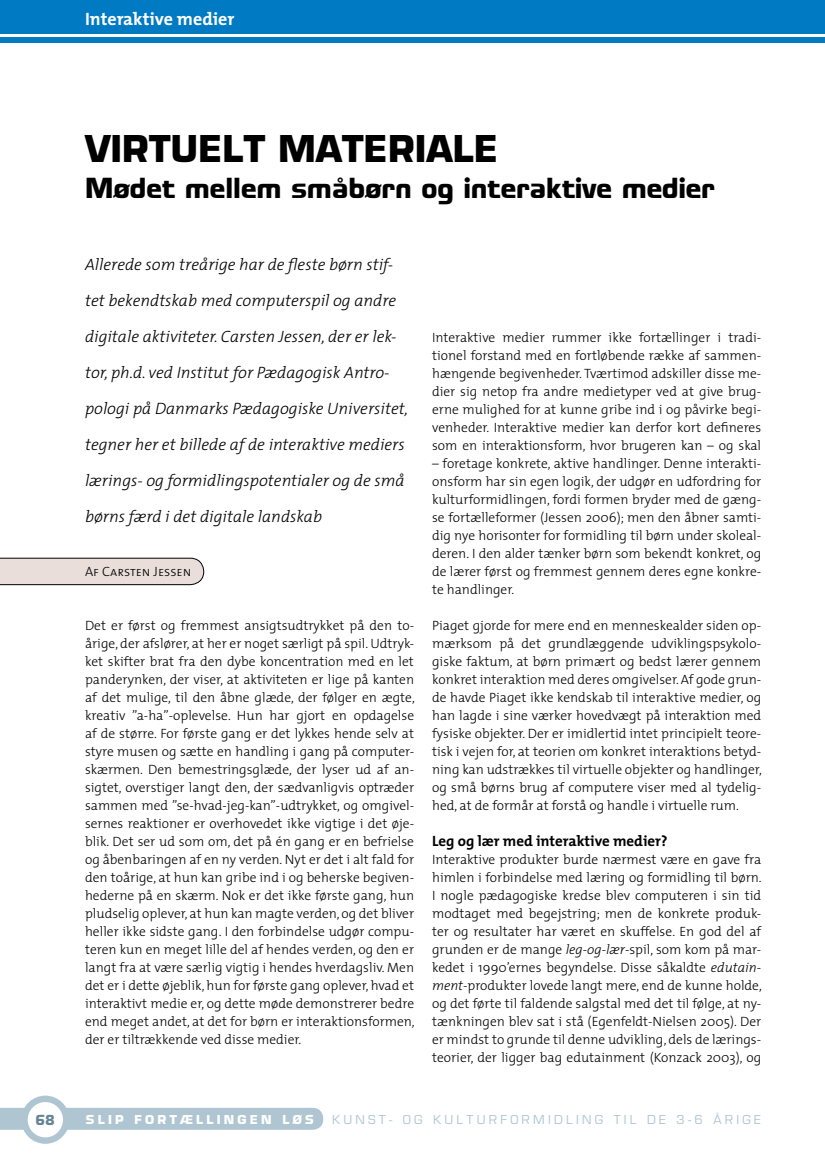
<style>
.page{position:relative;width:825px;height:1161px;background:#fff}
.page>*{position:absolute;margin:0;border:0;box-sizing:border-box;transform-origin:0 0}
.t1{font:700 36px "Tcg Euro";color:#000}
.t2{font:700 27px "Tcg Euro";color:#000}
.t3{font:700 18px "The Mix";color:#fff}
.t4{font:italic 300 16.5px/36px "The Mix";color:#000}
.t5{font:700 15px "The Mix";color:#000}
.t6{font:300 13.5px/18px "The Mix";color:#000;text-align:justify}
.t7{font:13.5px "The Mix Light Caps";color:#000}
.t8{font:700 13.5px "Tcg Euro";color:#638595}
.t9{font:12px "Tcg Eurostile";letter-spacing:.27em;color:#afc6d2}
.t10{font:700 12px "Tcg Euro";letter-spacing:.27em;color:#fff}
.s1{font-style:italic}
</style>
<div class="page">
<div style="left:0;top:1108px;width:323px;height:22px;background:#afc6d2"></div>
<div style="left:21px;top:1095px;width:48px;height:49px;background:#afc6d2;border-radius:50%"></div>
<div style="left:28px;top:1102px;width:35px;height:35px;background:#fff;border-radius:50%"></div>
<svg style="left:0;top:558px;width:204px;height:27px;background:#dbd1cc"></svg>
<div style="left:0;top:0;width:825px;height:43px;background:#007ac2"></div>
<hr style="left:0;top:34px;width:825px;height:3px;background:#fff">
<h3 class="t3" style="left:85px;top:4px;width:151px">Interaktive medier</h3>
<h1 class="t1" style="left:85px;top:127px;width:23px">Virt</h1>
<h1 class="t1" style="left:170px;top:127px;width:51px">uelt</h1>
<h1 class="t1" style="left:278px;top:127px;width:62px">materiale</h1>
<h2 class="t2" style="left:85px;top:171px;width:631px">Mødet mellem småbørn og interaktive medier</h2>
<p class="t4" style="left:85px;top:246px;width:325px">Allerede som treårige har de fleste børn stif&shy;tet bekendtskab med computerspil og andre digitale aktiviteter. Carsten Jessen, der er lek&shy;tor, ph.d. ved Institut for Pædagogisk Antro&shy;pologi på Danmarks Pædagogiske Universitet, tegner her et billede af de interaktive mediers lærings- og formidlingspotentialer og de små børns færd i det digitale landskab</p>
<p class="t7" style="left:85px;top:560px;width:108px">Af Carsten Jessen</p>
<p class="t6" style="left:85px;top:616px;width:331px;text-align:left">Det er først og fremmest ansigtsudtrykket på den to&shy;årige, der afslører, at her er noget særligt på spil. Udtryk&shy;ket skifter brat fra den dybe koncentration med en let panderynken, der viser, at aktiviteten er lige på kanten af det mulige, til den åbne glæde, der følger en ægte, kreativ ”a-ha”-oplevelse. Hun har gjort en opdagelse af de større. For første gang er det lykkes hende selv at styre musen og sætte en handling i gang på computer&shy;skærmen. Den bemestringsglæde, der lyser ud af an&shy;sigtet, overstiger langt den, der sædvanligvis optræder sammen med ”se-hvad-jeg-kan”-udtrykket, og omgivel&shy;sernes reaktioner er overhovedet ikke vigtige i det øje&shy;blik. Det ser ud som om, det på én gang er en befrielse og åbenbaringen af en ny verden. Nyt er det i alt fald for den toårige, at hun kan gribe ind i og beherske begiven&shy;hederne på en skærm. Nok er det ikke første gang, hun pludselig oplever, at hun kan magte verden, og det bliver heller ikke sidste gang. I den forbindelse udgør compu&shy;teren kun en meget lille del af hendes verden, og den er langt fra at være særlig vigtig i hendes hverdagsliv. Men det er i dette øjeblik, hun for første gang oplever, hvad et interaktivt medie er, og dette møde demonstrerer bedre end meget andet, at det for børn er interaktionsformen, der er tiltrækkende ved disse medier.</p>
<p class="t6" style="left:432px;top:328px;width:331px">Interaktive medier rummer ikke fortællinger i tradi&shy;tio---nel forstand med en fortløbende række af sammen&shy;hæng-- ende begivenheder. Tværtimod adskiller disse me&shy;dier sig netop fra andre medietyper ved at give brug&shy;erne mulighed for at kunne gribe ind i og påvirke begi&shy;venheder. Interaktive medier kan derfor kort de-fineres som en interaktionsform, hvor brugeren kan – og skal</p>
<p class="t6" style="left:432px;top:454px;width:331px">– foretage konkrete, aktive handlinger. Denne interakti&shy;onsform har sin egen logik, der udgør en udfordring for kulturformidlingen, fordi formen bryder med de gæng&shy;se fortælleformer (Jessen 2006); men den åbner samti&shy;dig nye horisonter for formidling til børn under skoleal&shy;deren. I den alder tænker børn som bekendt konkret, og de lærer først og fremmest gennem deres egne konkre&shy;te handlinger.</p>
<p class="t6" style="left:432px;top:616px;width:331px;text-align:left">Piaget gjorde for mere end en menneskealder siden op&shy;mærksom på det grundlæggende udviklings-psyko-lo&shy;giske faktum, at børn primært og bedst lærer gennem konkret interaktion med deres omgivelser. Af gode grun&shy;de havde Piaget ikke kendskab til interaktive medier, og han lagde i sine værker hovedvægt på interaktion med fysiske objekter. Der er imidlertid intet principielt teore&shy;tisk i vejen for, at teorien om konkret interaktions betyd&shy;ning kan udstrækkes til virtuelle objekter og hand-linger, og små børns brug af computere viser med al tydelig&shy;hed, at de formår at forstå og handle i virtuelle rum.</p>
<p class="t5" style="left:432px;top:828px;width:237px">Leg og lær med interaktive medier?</p>
<p class="t6" style="left:432px;top:850px;width:331px">Interaktive produkter burde nærmest være en gave fra himlen i forbindelse med læring og formidling til børn.<br>I nogle pædagogiske kredse blev computeren i sin tid modtaget med begejstring; men de konkrete produk&shy;ter og resultater har været en skuffelse. En god del af grunden er de mange <span class="s1">leg-og-lær</span>-spil, som kom på mar&shy;kedet i 1990’ernes begyndelse. Disse såkaldte <span class="s1">edutain&shy;ment</span>-produkter lovede langt mere, end de kun- ne holde, og det førte til faldende salgstal med det til følge, at ny&shy;tænkningen blev sat i stå (Egenfeldt-Nielsen 2005). Der er mindst to grunde til denne udvikling, dels de lærings&shy;teorier, der ligger bag edutainment (Konzack 2003), og</p>
<p class="t8" style="left:35px;top:1111px;width:21px">68</p>
<p class="t10" style="left:86px;top:1112px;width:229px">SLIP FORTÆLLINGEN LØS</p>
<p class="t9" style="left:332px;top:1112px;width:430px">KUNST- OG K ULTURFORMIDLING TIL DE 3-6 ÅRIGE</p>
</div>
